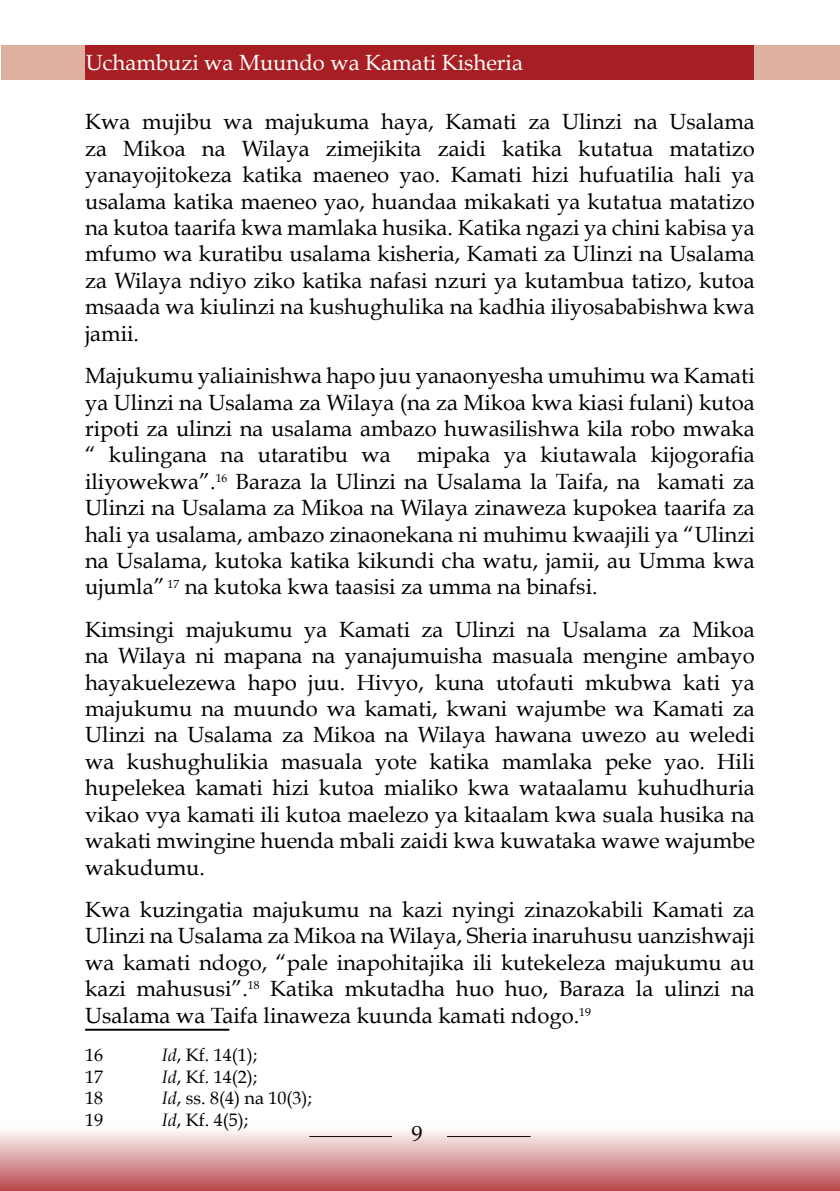
<style>
.page{position:relative;width:840px;height:1191px;background:#fff}
.page>*{position:absolute;margin:0;border:0;box-sizing:border-box;transform-origin:0 0}
.t1{font:22px/26.4px "Book Antiqua";color:#000;text-align:justify}
.t2{font:22px "Book Antiqua";color:#fff}
.t3{font:18px "Book Antiqua";color:#000}
.s1{font-style:italic}
</style>
<div class="page">
<div style="left:2px;top:45px;width:837px;height:34px;background:#ddb09f"></div>
<div style="left:86px;top:45px;width:667px;height:34px;background:#a81f23"></div>
<div style="left:0;top:1119px;width:839px;height:72px;background:linear-gradient(to bottom,#fff,#b94b4e)"></div>
<hr style="left:85px;top:1028px;width:144px;height:2px;background:#000">
<p class="t2" style="left:86px;top:49px;width:438px">Uchambuzi wa Muundo wa Kamati Kisheria</p>
<p class="t1" style="left:85px;top:109px;width:670px">Kwa mujibu wa majukuma haya, Kamati za Ulinzi na Usalama za Mikoa na Wilaya zimejikita zaidi katika kutatua matatizo yanayojitokeza katika maeneo yao. Kamati hizi hufuatilia hali ya usalama katika maeneo yao, huandaa mikakati ya kutatua matatizo na kutoa taarifa kwa mamlaka husika. Katika ngazi ya chini kabisa ya mfumo wa kuratibu usalama kisheria, Kamati za Ulinzi na Usalama za Wilaya ndiyo ziko katika nafasi nzuri ya kutambua tatizo, kutoa msaada wa kiulinzi na kushughulika na kadhia iliyosababishwa kwa jamii.</p>
<p class="t1" style="left:85px;top:362px;width:670px">Majukumu yaliainishwa hapo juu yanaonyesha umuhimu wa Kamati ya Ulinzi na Usalama za Wilaya (na za Mikoa kwa kiasi fulani) kutoa ripoti za ulinzi na usalama ambazo huwasilishwa kila robo mwaka “<sup>14</sup>kulingana na utaratibu wa <sup>15</sup>mipaka ya kiutawala kijogorafia iliyowekwa”.<sup>16</sup> Baraza la Ulinzi na Usalama la Taifa, na kamati za Ulinzi na Usalama za Mikoa na Wilaya zinaweza kupokea taarifa za hali ya usalama, ambazo zinaonekana ni muhimu kwaajili ya “Ulinzi na Usalama, kutoka katika kikundi cha watu, jamii, au Umma kwa ujumla” <sup>17</sup> na kutoka kwa taasisi za umma na binafsi.</p>
<p class="t1" style="left:85px;top:616px;width:671px">Kimsingi majukumu ya Kamati za Ulinzi na Usalama za Mikoa na Wilaya ni mapana na yanajumuisha masuala mengine ambayo hayakuelezewa hapo juu. Hivyo, kuna utofauti mkubwa kati ya majukumu na muundo wa kamati, kwani wajumbe wa Kamati za Ulinzi na Usalama za Mikoa na Wilaya hawana uwezo au weledi wa kushughulikia masuala yote katika mamlaka peke yao. Hili hupelekea kamati hizi kutoa mialiko kwa wataalamu kuhudhuria vikao vya kamati ili kutoa maelezo ya kitaalam kwa suala husika na wakati mwingine huenda mbali zaidi kwa kuwataka wawe wajumbe wakudumu.</p>
<p class="t1" style="left:85px;top:896px;width:671px">Kwa kuzingatia majukumu na kazi nyingi zinazokabili Kamati za Ulinzi na Usalama za Mikoa na Wilaya, Sheria inaruhusu uanzishwaji wa kamati ndogo, “pale inapohitajika ili kutekeleza majukumu au kazi mahususi”.<sup>18</sup> Katika mkutadha huo huo, Baraza la ulinzi na Usalama wa Taifa linaweza kuunda kamati ndogo.<sup>19</sup></p>
<p class="t3" style="left:85px;top:1043px;width:19px">16</p>
<p class="t3" style="left:162px;top:1043px;width:97px"><span class="s1">Id</span>, Kf. 14(1);</p>
<p class="t3" style="left:85px;top:1065px;width:19px">17</p>
<p class="t3" style="left:162px;top:1065px;width:97px"><span class="s1">Id</span>, Kf. 14(2);</p>
<p class="t3" style="left:85px;top:1086px;width:19px">18</p>
<p class="t3" style="left:162px;top:1086px;width:152px"><span class="s1">Id</span>, ss. 8(4) na 10(3);</p>
<p class="t3" style="left:85px;top:1108px;width:19px">19</p>
<p class="t3" style="left:162px;top:1108px;width:88px"><span class="s1">Id</span>, Kf. 4(5);</p>
<p class="t1" style="left:411px;top:1120px;width:12px">9</p>
</div>
